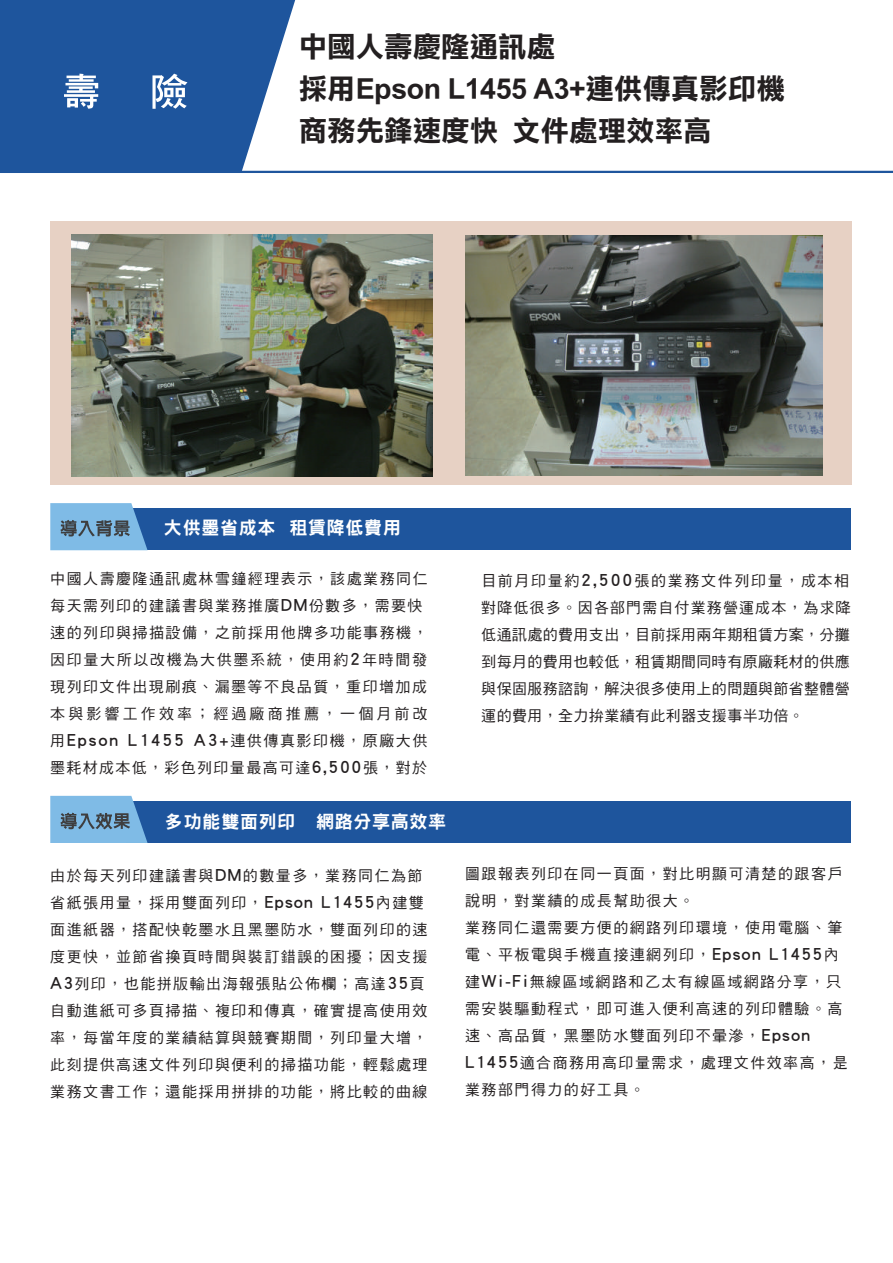
<style>
.page{position:relative;width:893px;height:1263px;background:#fff}
.page>*{position:absolute;margin:0;border:0;box-sizing:border-box;transform-origin:0 0}
.t1{font:28.5px/42px "DF Li Hei Bd HK BF";color:#231f20}
.t2{font:18px "DF Hei Std W9";letter-spacing:.04em;color:#fff}
.t3{font:15px/27px "DF Hei Std W5";letter-spacing:.1em;color:#231f20}
.s1{font-family:"DF Hei Std W7";font-size:18px}
</style>
<div class="page">
<div style="left:50px;top:221px;width:802px;height:264px;background:#e7d1c4"></div>
<div style="left:92px;top:508px;width:759px;height:42px;background:#1e559d"></div>
<svg style="left:50px;top:503px;width:98px;height:47px;background:#72a5cc"></svg>
<div style="left:126px;top:801px;width:725px;height:42px;background:#1e559d"></div>
<svg style="left:50px;top:796px;width:98px;height:47px;background:#72a5cc"></svg>
<hr style="left:0;top:171px;width:893px;height:2px;background:#1e559d">
<svg style="left:0;top:0;width:301px;height:171px;background:#3768a8"></svg>
<svg style="left:64px;top:74px;width:34px;height:35px"></svg>
<svg style="left:152px;top:74px;width:35px;height:35px"></svg>
<img style="left:71px;top:234px;width:362px;height:243px">
<img style="left:465px;top:235px;width:357px;height:240px">
<h1 class="t1" style="left:299px;top:27px;width:488px">中國人壽慶隆通訊處<br>採用Epson L1455 A3+連供傳真影印機商務先鋒速度快 文件處理效率高</h1>
<p class="t2" style="left:164px;top:518px;width:238px">大供墨省成本 租賃降低費用</p>
<p class="t3" style="left:50px;top:565px;width:379px">中國人壽慶隆通訊處林雪鐘經理表示，該處業務同仁每天需列印的建議書與業務推廣<span class="s1">DM</span>份數多，需要快速的列印與掃描設備，之前採用他牌多功能事務機，因印量大所以改機為大供墨系統，使用約<span class="s1">2</span>年時間發現列印文件出現刷痕、漏墨等不良品質，重印增加成本與影響工作效率；經過廠商推薦，一個月前改用<span class="s1">Epson L1455 A3+</span>連供傳真影印機，原廠大供墨耗材成本低，彩色列印量最高可達<span class="s1">6,500</span>張，對於</p>
<p class="t3" style="left:481px;top:567px;width:371px;text-align:justify">目前月印量約<span class="s1">2,500</span>張的業務文件列印量，成本相對降低很多。因各部門需自付業務營運成本，為求降低通訊處的費用支出，目前採用兩年期租賃方案，分攤到每月的費用也較低，租賃期間同時有原廠耗材的供應與保固服務諮詢，解決很多使用上的問題與節省整體營運的費用，全力拚業績有此利器支援事半功倍。</p>
<p class="t2" style="left:165px;top:812px;width:282px">多功能雙面列印 網路分享高效率</p>
<p class="t3" style="left:50px;top:862px;width:379px">由於每天列印建議書與<span class="s1">DM</span>的數量多，業務同仁為節省紙張用量，採用雙面列印，<span class="s1">Epson L1455</span>內建雙面進紙器，搭配快乾墨水且黑墨防水，雙面列印的速度更快，並節省換頁時間與裝訂錯誤的困擾；因支援<br><span class="s1">A3</span>列印，也能拼版輸出海報張貼公佈欄；高達<span class="s1">35</span>頁自動進紙可多頁掃描、複印和傳真，確實提高使用效率，每當年度的業績結算與競賽期間，列印量大增，此刻提供高速文件列印與便利的掃描功能，輕鬆處理業務文書工作；還能採用拼排的功能，將比較的曲線</p>
<p class="t3" style="left:465px;top:859px;width:384px">圖跟報表列印在同一頁面，對比明顯可清楚的跟客戶說明，對業績的成長幫助很大。<br>業務同仁還需要方便的網路列印環境，使用電腦、筆電、平板電與手機直接連網列印，<span class="s1">Epson L1455</span>內建<span class="s1">Wi-Fi</span>無線區域網路和乙太有線區域網路分享，只需安裝驅動程式，即可進入便利高速的列印體驗。高速、高品質，黑墨防水雙面列印不暈滲，<span class="s1">Epson<br>L1455</span>適合商務用高印量需求，處理文件效率高，是業務部門得力的好工具。</p>
</div>
